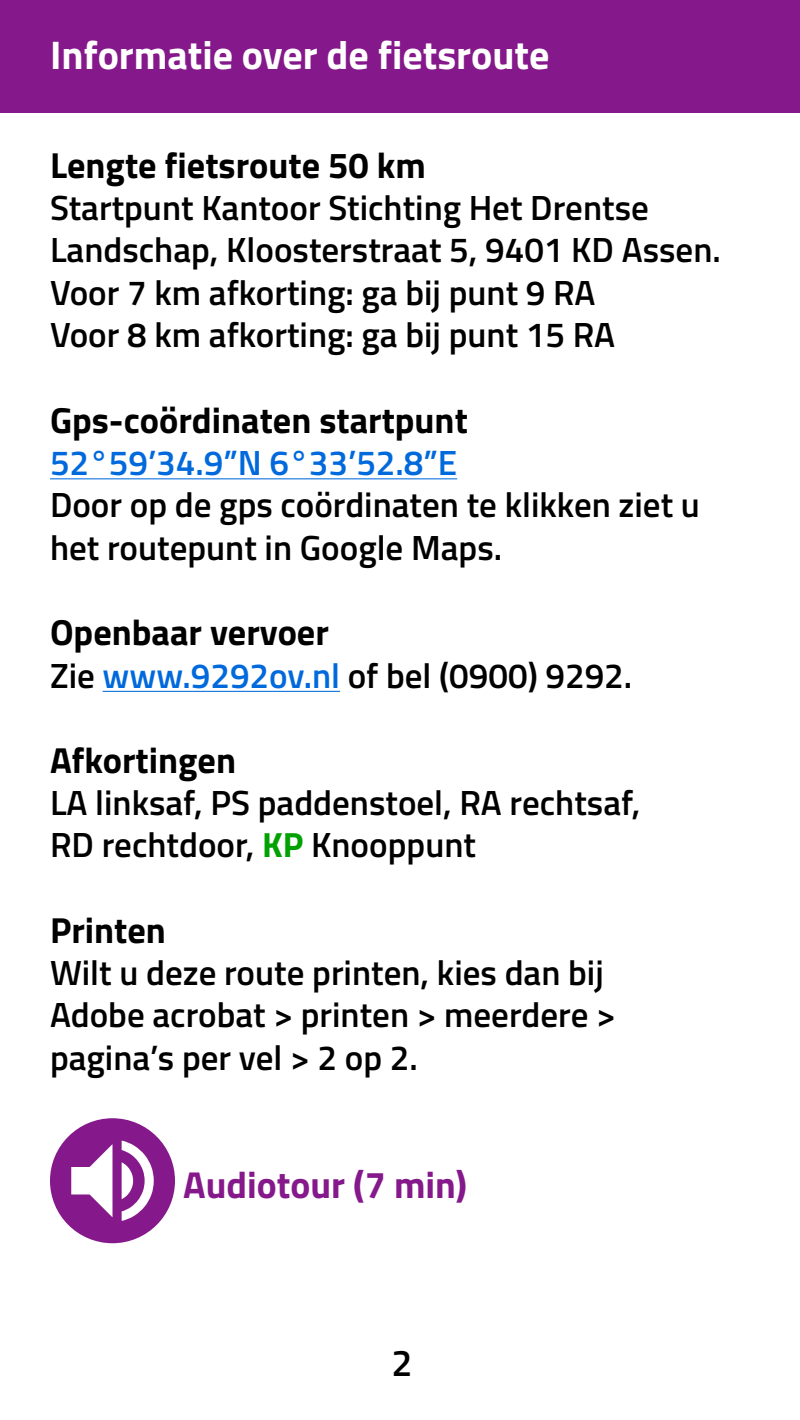
<style>
.page{position:relative;width:800px;height:1420px;background:#fff}
.page>*{position:absolute;margin:0;border:0;box-sizing:border-box;transform-origin:0 0}
.t1{font:700 40px "Titillium";color:#fff}
.t2{font:700 37.5px "Titillium";color:#85188a}
.t3{font:600 37.5px "Titillium";color:#000}
.t4{font:700 36.25px "Titillium";color:#000}
.t5{font:600 35px/42.5px "Titillium";color:#000}
.t6{font:600 35px "Titillium";color:#0069dc}
.s1{color:#0069dc}
.s2{font-weight:700;color:#00a100}
</style>
<div class="page">
<hr style="left:50px;top:478px;width:407px;height:1px;background:#0069dc">
<hr style="left:103px;top:691px;width:237px;height:1px;background:#0069dc">
<div style="left:50px;top:1118px;width:125px;height:125px;background:#85188a;border-radius:50%"></div>
<svg style="left:71px;top:1141px;width:83px;height:80px"></svg>
<div style="left:0;top:0;width:800px;height:112px;background:#85188a"></div>
<p class="t1" style="left:50px;top:24px;width:501px">Informatie over de fietsroute</p>
<p class="t4" style="left:50px;top:137px;width:377px">Lengte fietsroute 50 km</p>
<p class="t5" style="left:50px;top:185px;width:672px">Startpunt Kantoor Stichting Het Drentse Landschap, Kloosterstraat 5, 9401 KD Assen.<br>Voor 7 km afkorting: ga bij punt 9 RA<br>Voor 8 km afkorting: ga bij punt 15 RA</p>
<p class="t4" style="left:50px;top:392px;width:419px">Gps-coördinaten startpunt</p>
<p class="t6" style="left:50px;top:436px;width:409px">52°59’34.9”N 6°33’52.8”E</p>
<p class="t5" style="left:50px;top:482px;width:651px">Door op de gps coördinaten te klikken ziet u het routepunt in Google Maps.</p>
<p class="t4" style="left:50px;top:605px;width:280px">Openbaar vervoer</p>
<p class="t5" style="left:50px;top:652px;width:584px">Zie <span class="s1">www.9292ov.nl</span> of bel (0900) 9292.</p>
<p class="t4" style="left:50px;top:732px;width:188px">Afkortingen</p>
<p class="t5" style="left:50px;top:780px;width:592px">LA linksaf, PS paddenstoel, RA rechtsaf,<br>RD rechtdoor, <span class="s2">KP</span> Knooppunt</p>
<p class="t4" style="left:50px;top:902px;width:117px">Printen</p>
<p class="t5" style="left:50px;top:950px;width:567px">Wilt u deze route printen, kies dan bij<br>Adobe acrobat &gt; printen &gt; meerdere &gt; pagina’s per vel &gt; 2 op 2.</p>
<p class="t2" style="left:183px;top:1156px;width:285px">Audiotour (7 min)</p>
<p class="t3" style="left:391px;top:1335px;width:22px">2</p>
</div>
